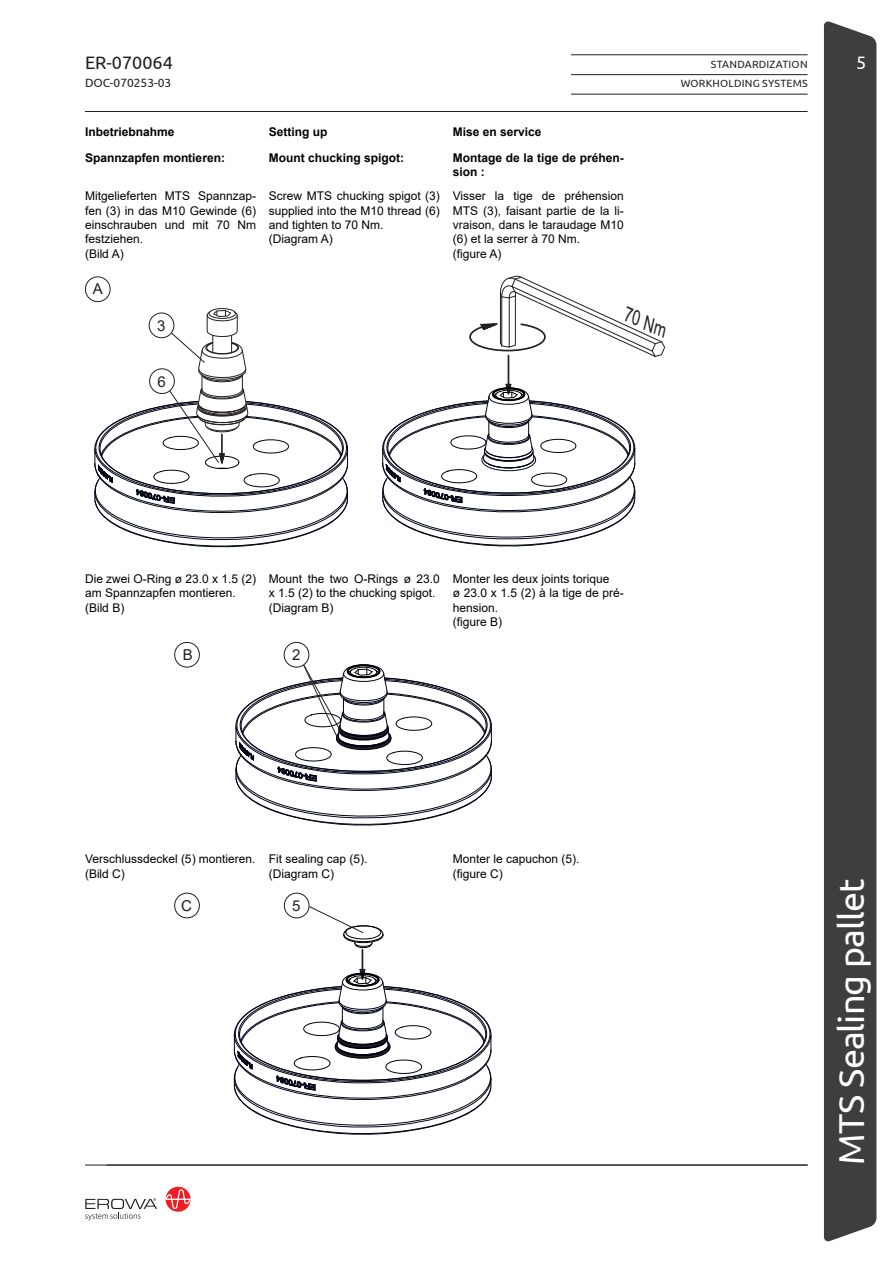
<style>
.page{position:relative;width:893px;height:1263px;background:#fff}
.page>*{position:absolute;margin:0;border:0;box-sizing:border-box;transform-origin:0 0}
.t1{font:36px "Ubuntu";letter-spacing:-.025em;color:#fff}
.t2{font:italic 20.25px "Arial Narrow";color:#231f20;scale:.92 1}
.t3{font:18px "Ubuntu";color:#231f20}
.t4{font:18px "Ubuntu";color:#fff}
.t5{font:15px "Arial";color:#231f20}
.t6{font:12px/14.4px "Arial";color:#000001}
.t7{font:700 12px/14.4px "Arial";color:#000001}
.t8{font:12px "Ubuntu";color:#231f20}
.t9{font:10.5px "Ubuntu";letter-spacing:.02em;color:#231f20}
</style>
<div class="page">
<div style="left:824px;top:21px;width:52px;height:1221px;background:#3e3e3f"></div>
<hr style="left:571px;top:54px;width:237px;height:1px;background:#231f20">
<hr style="left:571px;top:74px;width:237px;height:1px;background:#231f20">
<hr style="left:571px;top:94px;width:237px;height:1px;background:#231f20">
<hr style="left:85px;top:1165px;width:723px;height:1px;background:#231f20">
<hr style="left:85px;top:111px;width:723px;height:1px;background:#231f20">
<svg style="left:85px;top:1187px;width:106px;height:33px"></svg>
<div style="left:85px;top:277px;width:25px;height:25px;border:1px solid #231f20;border-radius:50%"></div>
<div style="left:284px;top:642px;width:25px;height:26px;border:1px solid #231f20;border-radius:50%"></div>
<div style="left:174px;top:642px;width:26px;height:26px;border:1px solid #231f20;border-radius:50%"></div>
<div style="left:284px;top:893px;width:25px;height:25px;border:1px solid #231f20;border-radius:50%"></div>
<div style="left:174px;top:893px;width:26px;height:25px;border:1px solid #231f20;border-radius:50%"></div>
<svg style="left:94px;top:308px;width:254px;height:240px"></svg>
<hr style="left:508px;top:355px;width:1px;height:32px;background:#231f20">
<svg style="left:469px;top:275px;width:197px;height:83px"></svg>
<svg style="left:382px;top:383px;width:254px;height:164px"></svg>
<svg style="left:235px;top:662px;width:257px;height:164px"></svg>
<svg style="left:233px;top:906px;width:259px;height:229px"></svg>
<h3 class="t3" style="left:85px;top:52px;width:89px">ER-070064</h3>
<p class="t8" style="left:85px;top:76px;width:88px">DOC-070253-03</p>
<p class="t9" style="left:711px;top:58px;width:98px">STANDARDIZATION</p>
<h3 class="t4" style="left:856px;top:52px;width:12px">5</h3>
<p class="t9" style="left:681px;top:78px;width:128px">WORKHOLDING SYSTEMS</p>
<p class="t7" style="left:85px;top:125px;width:91px">Inbetriebnahme</p>
<p class="t7" style="left:85px;top:151px;width:141px">Spannzapfen montieren:</p>
<p class="t6" style="left:85px;top:189px;width:173px">Mitgelieferten MTS Spannzap&shy;fen (3) in das M10 Gewinde (6) einschrauben und mit 70 Nm festziehen.<br>(Bild A)</p>
<p class="t5" style="left:93px;top:281px;width:12px">A</p>
<p class="t5" style="left:157px;top:317px;width:10px">3</p>
<p class="t7" style="left:269px;top:125px;width:60px">Setting up</p>
<p class="t7" style="left:453px;top:125px;width:90px">Mise en service</p>
<p class="t7" style="left:269px;top:151px;width:137px">Mount chucking spigot:</p>
<p class="t7" style="left:453px;top:151px;width:173px">Montage de la tige de préhen&shy;sion :</p>
<p class="t6" style="left:269px;top:189px;width:173px">Screw MTS chucking spigot (3) supplied into the M10 thread (6) and tighten to 70 Nm.<br>(Diagram A)</p>
<p class="t6" style="left:453px;top:189px;width:173px">Visser la tige de préhension<br>MTS (3), faisant partie de la li&shy;vraison, dans le taraudage M10 (6) et la serrer à 70 Nm.<br>(figure A)</p>
<h2 class="t2" style="left:631px;top:303px;width:50px;rotate:24deg">70 Nm</h2>
<p class="t5" style="left:157px;top:373px;width:10px">6</p>
<p class="t6" style="left:85px;top:571px;width:173px">Die zwei O-Ring ø 23.0 x 1.5 (2) am Spannzapfen montieren. (Bild B)</p>
<p class="t6" style="left:269px;top:571px;width:173px">Mount the two O-Rings ø 23.0 x 1.5 (2) to the chucking spigot. (Diagram B)</p>
<p class="t5" style="left:183px;top:646px;width:12px">B</p>
<p class="t5" style="left:292px;top:646px;width:10px">2</p>
<p class="t6" style="left:453px;top:571px;width:173px">Monter les deux joints torique<br>ø 23.0 x 1.5 (2) à la tige de pré&shy;hension.<br>(figure B)</p>
<p class="t6" style="left:85px;top:852px;width:172px">Verschlussdeckel (5) montieren. (Bild C)</p>
<p class="t6" style="left:269px;top:852px;width:100px">Fit sealing cap (5). (Diagram C)</p>
<p class="t5" style="left:181px;top:897px;width:12px">C</p>
<p class="t5" style="left:292px;top:897px;width:10px">5</p>
<p class="t6" style="left:453px;top:852px;width:128px">Monter le capuchon (5). (figure C)</p>
<h1 class="t1" style="left:830px;top:1165px;width:287px;rotate:-90deg">MTS Sealing pallet</h1>
</div>
